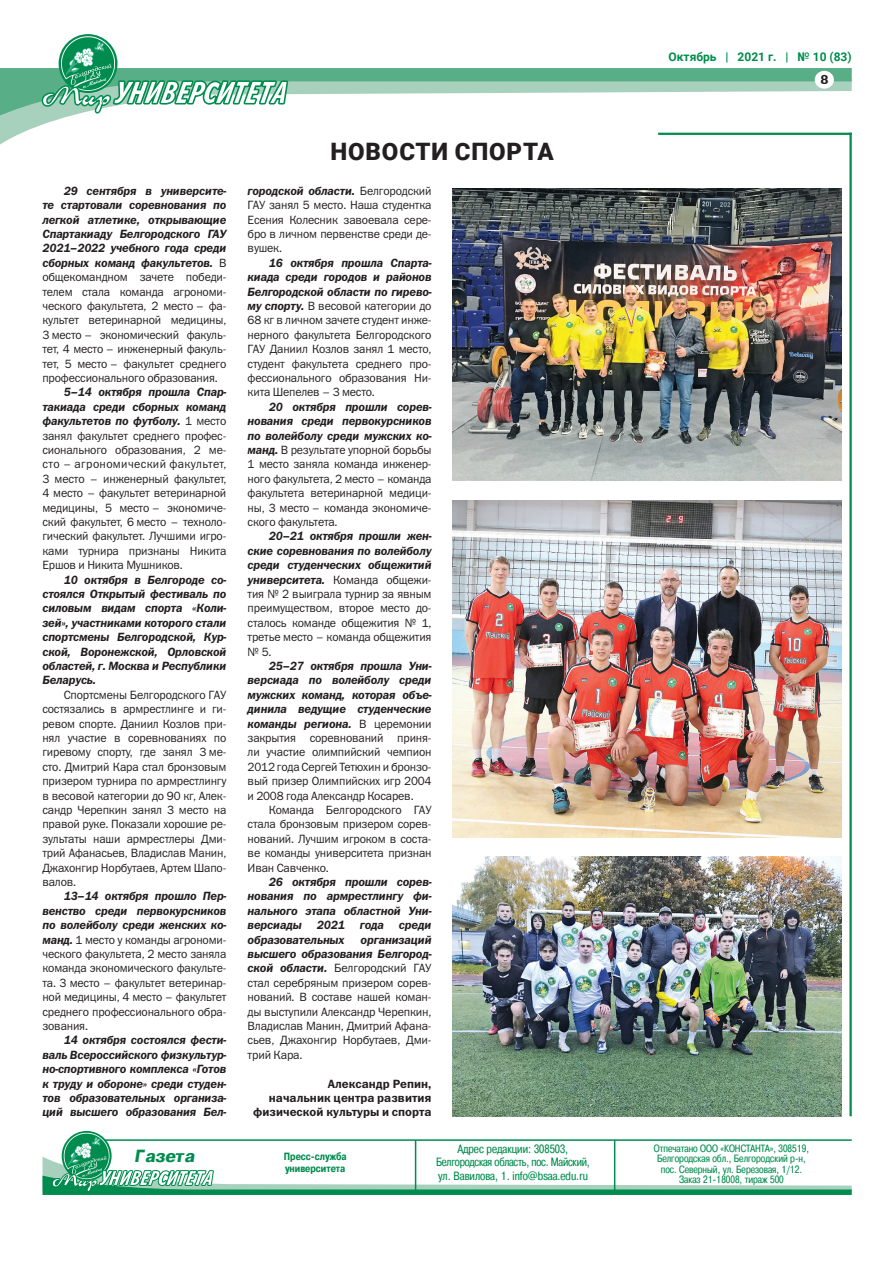
<style>
.page{position:relative;width:893px;height:1263px;background:#fff}
.page>*{position:absolute;margin:0;border:0;box-sizing:border-box;transform-origin:0 0}
.t1{font:900 24px "Roboto";letter-spacing:.035em;color:#231f20}
.t2{font:italic 700 18.75px "Geneva";color:#008c4e}
.t3{font:italic 700 13.5px "Geneva";color:#231f20}
.t4{font:12px/14.4px "Franklin Gothic Book C";letter-spacing:-.015em;color:#231f20;text-align:justify}
.t5{font:italic 12px/14.4px "Franklin Gothic Demi C";letter-spacing:-.015em;color:#231f20;text-align:justify}
.t6{font:12px/13.5px "Pragmatica Cond C";color:#008c4e;text-align:center}
.t7{font:12px/14.4px "Franklin Gothic Demi C";color:#231f20;text-align:right}
.t8{font:700 12px "Roboto";color:#008c4e}
.t9{font:10.5px/10.5px "Pragmatica Cond C";color:#008c4e;text-align:center}
.t10{font:700 10.5px/12.6px "Pragmatica Cond C";color:#008c4e}
.s1{font-family:"Franklin Gothic Book C";font-style:normal}
.s2{font-family:"Franklin Gothic Demi C";font-style:italic}
</style>
<div class="page">
<svg style="left:0;top:125px;width:852px;height:20px"></svg>
<svg style="left:0;top:68px;width:852px;height:57px"></svg>
<div style="left:815px;top:71px;width:19px;height:18px;background:#fff;border-radius:50%"></div>
<svg style="left:39px;top:36px;width:250px;height:91px"></svg>
<svg style="left:43px;top:1133px;width:809px;height:62px"></svg>
<hr style="left:658px;top:133px;width:194px;height:2px;background:#008c4e">
<hr style="left:849px;top:133px;width:3px;height:983px;background:#008c4e">
<img style="left:453px;top:189px;width:389px;height:291px">
<img style="left:453px;top:500px;width:389px;height:337px">
<img style="left:453px;top:857px;width:389px;height:259px">
<p class="t8" style="left:669px;top:48px;width:185px">Октябрь | 2021 г. | № 10 (83)</p>
<p class="t3" style="left:820px;top:73px;width:13px">8</p>
<p class="t5" style="left:42px;top:183px;width:186px;text-indent:21px">29 сентября в университе&shy;те стартовали соревнования по легкой атлетике, открывающие Спартакиаду Белгородского ГАУ 2021–2022 учебного года среди сборных команд факультетов. <span class="s1">В</span></p>
<p class="t4" style="left:42px;top:270px;width:185px">общекомандном зачете победи&shy;телем стала команда агрономи&shy;ческого факультета, 2 место – фа&shy;культет ветеринарной медицины, 3 место – экономический факуль&shy;тет, 4 место – инженерный факуль&shy;тет, 5 место – факультет среднего профессионального образования.</p>
<p class="t5" style="left:42px;top:385px;width:186px;text-indent:21px">5–14 октября прошла Спар&shy;такиада среди сборных команд факультетов по футболу. <span class="s1">1 место</span></p>
<p class="t4" style="left:42px;top:428px;width:185px">занял факультет среднего профес&shy;сионального образования, 2 ме&shy;сто – агрономический факультет, 3 место – инженерный факультет, 4 место – факультет ветеринарной медицины, 5 место – экономиче&shy;ский факультет, 6 место – техноло&shy;гический факультет. Лучшими игро&shy;ками турнира признаны Никита Ершов и Никита Мушников.</p>
<p class="t5" style="left:42px;top:572px;width:186px;text-indent:21px">10 октября в Белгороде со&shy;стоялся Открытый фестиваль по силовым видам спорта «Коли&shy;зей», участниками которого стали спортсмены Белгородской, Кур&shy;ской, Воронежской, Орловской областей, г. Москва и Республики Беларусь.</p>
<p class="t4" style="left:42px;top:687px;width:185px;text-indent:21px">Спортсмены Белгородского ГАУ состязались в армрестлинге и ги&shy;ревом спорте. Даниил Козлов при&shy;нял участие в соревнованиях по гиревому спорту, где занял 3 ме&shy;сто. Дмитрий Кара стал бронзовым призером турнира по армрестлингу в весовой категории до 90 кг, Алек&shy;сандр Черепкин занял 3 место на правой руке. Показали хорошие ре&shy;зультаты наши армрестлеры Дми&shy;трий Афанасьев, Владислав Манин, Джахонгир Норбутаев, Артем Шапо&shy;валов.</p>
<p class="t5" style="left:42px;top:889px;width:186px;text-indent:21px">13–14 октября прошло Пер&shy;венство среди первокурсников по волейболу среди женских ко-</p>
<p class="t4" style="left:42px;top:932px;width:185px"><span class="s2">манд.</span> 1 место у команды агрономи&shy;ческого факультета, 2 место заняла команда экономического факульте&shy;та. 3 место – факультет ветеринар&shy;ной медицины, 4 место – факультет среднего профессионального обра&shy;зования.</p>
<p class="t5" style="left:42px;top:1033px;width:186px;text-indent:21px">14 октября состоялся фести&shy;валь Всероссийского физкультур&shy;но-спортивного комплекса «Готов к труду и обороне» среди студен&shy;тов образовательных организа&shy;ций высшего образования Бел-</p>
<h1 class="t1" style="left:330px;top:134px;width:225px">НОВОСТИ СПОРТА</h1>
<p class="t5" style="left:248px;top:183px;width:185px">городской области. <span class="s1">Белгородский</span></p>
<p class="t4" style="left:248px;top:198px;width:185px">ГАУ занял 5 место. Наша студентка Есения Колесник завоевала сере&shy;бро в личном первенстве среди де&shy;вушек.</p>
<p class="t5" style="left:248px;top:255px;width:186px;text-indent:21px">16 октября прошла Спарта&shy;киада среди городов и районов Белгородской области по гирево-</p>
<p class="t4" style="left:248px;top:298px;width:185px"><span class="s2">му спорту.</span> В весовой категории до 68 кг в личном зачете студент инже&shy;нерного факультета Белгородского ГАУ Даниил Козлов занял 1 место, студент факультета среднего про&shy;фессионального образования Ни&shy;кита Шепелев – 3 место.</p>
<p class="t5" style="left:248px;top:399px;width:186px;text-indent:21px">20 октября прошли сорев&shy;нования среди первокурсников по волейболу среди мужских ко-</p>
<p class="t4" style="left:248px;top:442px;width:185px"><span class="s2">манд.</span> В результате упорной борьбы 1 место заняла команда инженер&shy;ного факультета, 2 место – команда факультета ветеринарной медици&shy;ны, 3 место – команда экономиче&shy;ского факультета.</p>
<p class="t5" style="left:248px;top:529px;width:186px;text-indent:21px">20–21 октября прошли жен&shy;ские соревнования по волейболу среди студенческих общежитий</p>
<p class="t4" style="left:248px;top:572px;width:185px"><span class="s2">университета.</span> Команда общежи&shy;тия № 2 выиграла турнир за явным преимуществом, второе место до&shy;сталось команде общежития № 1, третье место – команда общежития № 5.</p>
<p class="t5" style="left:248px;top:658px;width:186px;text-indent:21px">25–27 октября прошла Уни&shy;версиада по волейболу среди мужских команд, которая объе&shy;динила ведущие студенческие команды региона. <span class="s1">В церемонии</span></p>
<p class="t4" style="left:248px;top:730px;width:185px">закрытия соревнований приня&shy;ли участие олимпийский чемпион 2012 года Сергей Тетюхин и бронзо&shy;вый призер Олимпийских игр 2004 и 2008 года Александр Косарев.</p>
<p class="t4" style="left:248px;top:802px;width:185px;text-indent:21px">Команда Белгородского ГАУ стала бронзовым призером сорев&shy;нований. Лучшим игроком в соста&shy;ве команды университета признан Иван Савченко.</p>
<p class="t5" style="left:248px;top:874px;width:186px;text-indent:21px">26 октября прошли сорев&shy;нования по армрестлингу фи&shy;нального этапа областной Уни&shy;версиады 2021 года среди образовательных</p>
<p class="t5" style="left:248px;top:932px;width:186px;text-align:right">организаций<br>высшего образования Белгород-</p>
<p class="t4" style="left:248px;top:961px;width:185px"><span class="s2">ской области.</span> Белгородский ГАУ стал серебряным призером сорев&shy;нований. В составе нашей коман&shy;ды выступили Александр Черепкин, Владислав Манин, Дмитрий Афана&shy;сьев, Джахонгир Норбутаев, Дми&shy;трий Кара.</p>
<p class="t7" style="left:253px;top:1076px;width:180px">Александр Репин,<br>начальник центра развития физической культуры и спорта</p>
<h2 class="t2" style="left:135px;top:1147px;width:62px">Газета</h2>
<p class="t10" style="left:284px;top:1149px;width:64px">Пресс-служба университета</p>
<p class="t6" style="left:436px;top:1142px;width:155px">Адрес редакции: 308503,<br>Белгородская область, пос. Майский, ул. Вавилова, 1. info@bsaa.edu.ru</p>
<p class="t9" style="left:654px;top:1143px;width:157px">Отпечатано ООО «КОНСТАНТА», 308519, Белгородская обл., Белгородский р-н, пос. Северный, ул. Березовая, 1/12.<br>Заказ 21-18008, тираж 500</p>
</div>
